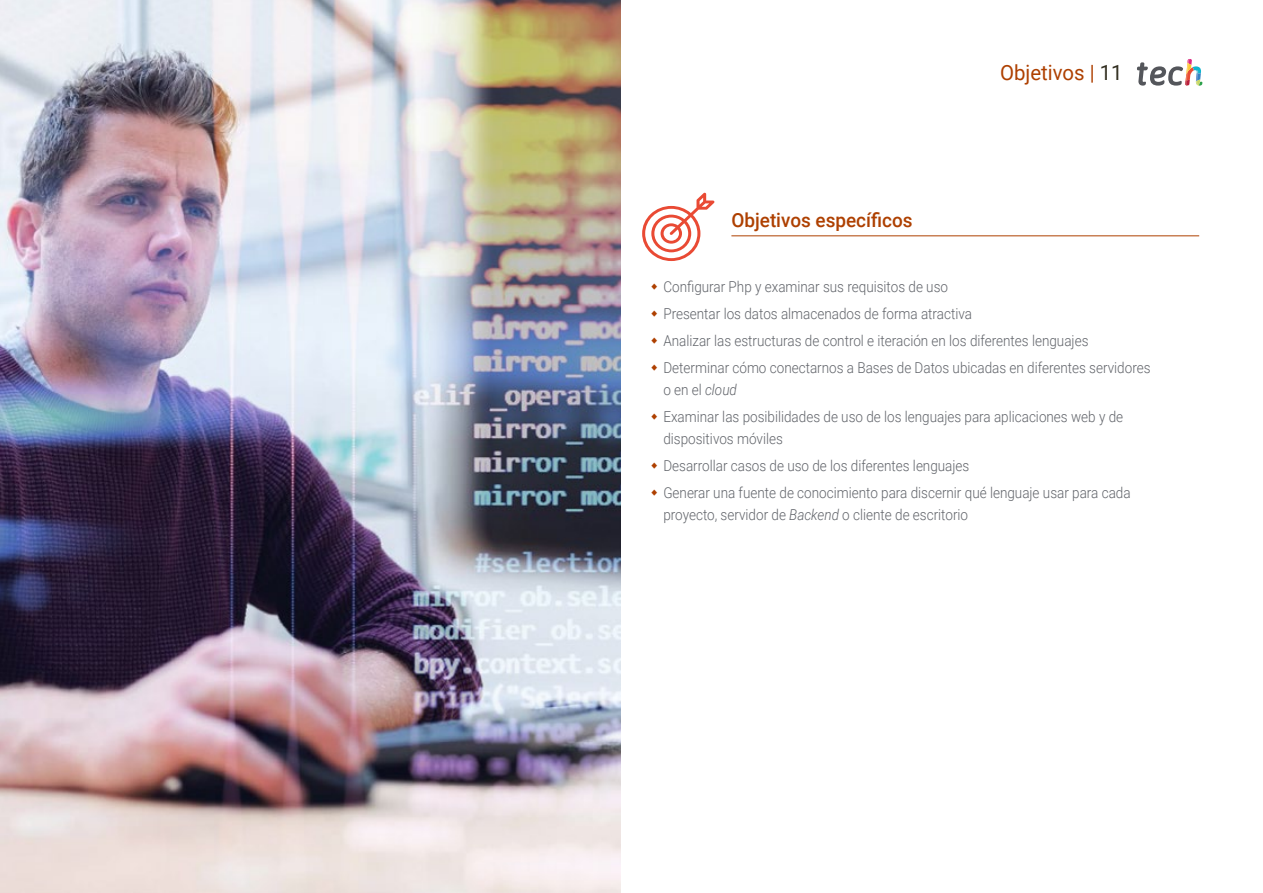
<style>
.page{position:relative;width:1263px;height:893px;background:#fff}
.page>*{position:absolute;margin:0;border:0;box-sizing:border-box;transform-origin:0 0}
.t1{font:21px "Roboto";color:#ae4000}
.t2{font:500 19.5px "Roboto";color:#ae4000}
.t3{font:300 15px/26.7px "Roboto";color:#61646a;scale:.9 1}
.s1{color:#312e20}
.s2{font-style:italic}
</style>
<div class="page">
<hr style="left:731px;top:235px;width:468px;height:1px;background:#ae4000">
<svg style="left:642px;top:193px;width:72px;height:68px"></svg>
<img style="left:0;top:0;width:621px;height:893px">
<svg style="left:1137px;top:59px;width:65px;height:27px"></svg>
<h2 class="t2" style="left:731px;top:207px;width:183px">Objetivos específicos</h2>
<h1 class="t1" style="left:1000px;top:57px;width:124px">Objetivos | <span class="s1">11</span></h1>
<p class="t3" style="left:663px;top:273px;width:543px">Configurar Php y examinar sus requisitos de uso<br>Presentar los datos almacenados de forma atractiva<br>Analizar las estructuras de control e iteración en los diferentes lenguajes Determinar cómo conectarnos a Bases de Datos ubicadas en diferentes servidores</p>
<p class="t3" style="left:663px;top:376px;width:512px">o en el <span class="s2">cloud<br></span>Examinar las posibilidades de uso de los lenguajes para aplicaciones web y de</p>
<p class="t3" style="left:663px;top:425px;width:521px">dispositivos móviles<br>Desarrollar casos de uso de los diferentes lenguajes<br>Generar una fuente de conocimiento para discernir qué lenguaje usar para cada</p>
<p class="t3" style="left:663px;top:501px;width:340px">proyecto, servidor de <span class="s2">Backend</span> o cliente de escritorio</p>
</div>
